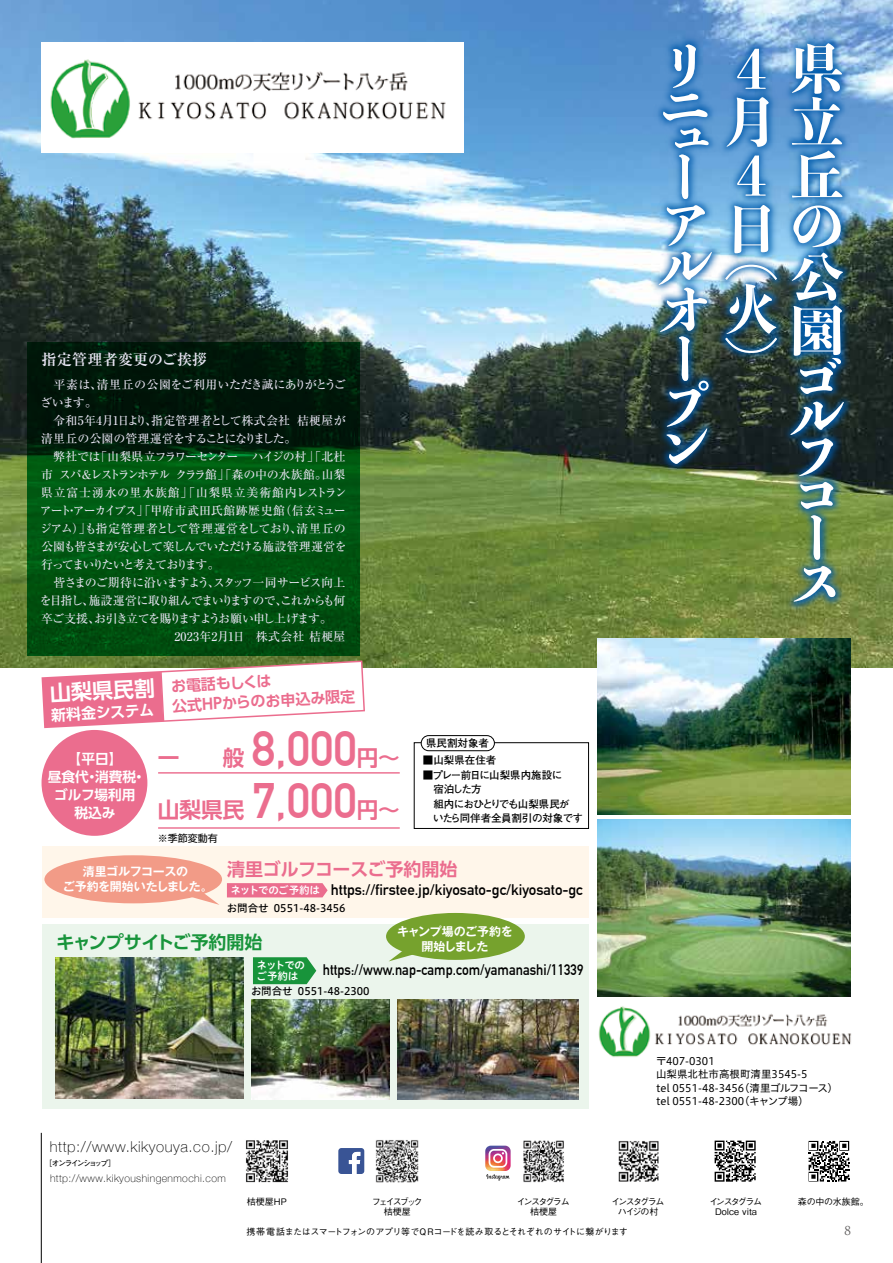
<style>
.page{position:relative;width:893px;height:1263px;background:#fff}
.page>*{position:absolute;margin:0;border:0;box-sizing:border-box;transform-origin:0 0}
.t1{font:53.4px/51.4px "P Bunkyu Md Min Std EB";color:#fff}
.t2{font:700 48.75px "DIN Alternate";color:#eb6d8e}
.t3{font:700 21.6px "UD Shin Go Pro De";color:#eb6d8e}
.t4{font:700 18px "UD Shin Go Pro De";letter-spacing:-.005em;color:#eb6d8e}
.t5{font:700 18px "UD Shin Go Pro De";letter-spacing:-.025em;color:#18943b}
.t6{font:700 15px "DIN Alternate";letter-spacing:-.005em;color:#000}
.t7{font:700 15px "DIN Alternate";letter-spacing:-.005em;color:#000;scale:.9 1}
.t8{font:700 15px "UD Shin Go Pro De";color:#eb6d8e}
.t9{font:100 15px "Helvetica Neue";letter-spacing:.04em;color:#000}
.t10{font:700 15px "Ryumin Pro";letter-spacing:.02em;color:#e7e4f2}
.t11{font:700 13.65px/18px "UD Shin Go Pro De";color:#fff;text-align:center}
.t12{font:500 12px/18px "Ryumin Pro";letter-spacing:-.055em;color:#e7e4f2}
.t13{font:500 12px/18px "Ryumin Pro";letter-spacing:-.08em;color:#e7e4f2}
.t14{font:500 12px "Ryumin Pro";letter-spacing:.02em;color:#e7e4f2}
.t15{font:500 12px/18px "Ryumin Pro";letter-spacing:-.1em;color:#e7e4f2}
.t16{font:700 12px/15px "Gothic MB101 Pro De";letter-spacing:-.035em;color:#fff;text-align:center}
.t17{font:500 12px/18px "Ryumin Pro";letter-spacing:-.095em;color:#e7e4f2}
.t18{font:500 12px "Ryumin Pro";letter-spacing:.06em;color:#e7e4f2}
.t19{font:500 12px "Ryumin Pro";letter-spacing:.01em;color:#e7e4f2}
.t20{font:12px "Trajan Pro 3";color:#595757}
.t21{font:10.5px/13.5px "Hiragino UD Sans Std W4";color:#000}
.t22{font:700 10.5px/14.4px "Futo Go B101 Pro";letter-spacing:-.055em;color:#000}
.t23{font:100 10.5px "Helvetica Neue";letter-spacing:.04em;color:#000}
.t24{font:10.5px "Hiragino UD Sans Std W5";color:#000}
.t25{font:10.5px "Hiragino UD Sans Std W6";letter-spacing:-.03em;color:#fff}
.t26{font:700 10.5px "Futo Go B101 Pro";letter-spacing:-.025em;color:#000}
.t27{font:10.5px "Hiragino UD Sans Std W4";letter-spacing:-.065em;color:#000}
.t28{font:10.05px "UD Shin Go Pro";color:#000}
.t29{font:500 9px "Gothic BBB Pro";letter-spacing:-.045em;color:#000}
.t30{font:500 9px/10.5px "Gothic BBB Pro";letter-spacing:-.155em;color:#000;text-align:center}
.t31{font:500 9px/10.5px "Gothic BBB Pro";color:#000;text-align:center}
.t32{font:500 9px/10.5px "Gothic BBB Pro";letter-spacing:-.22em;color:#000;text-align:center}
.t33{font:700 7.5px "Futo Go B101 Pro";letter-spacing:-.17em;color:#000}
.s1{font-size:21px;color:#fff}
.s2{color:#fff}
</style>
<div class="page">
<img style="left:0;top:0;width:893px;height:667px">
<svg style="left:27px;top:342px;width:333px;height:313px;background:#003f0e"></svg>
<div style="left:42px;top:847px;width:547px;height:71px;background:#fff6ea"></div>
<div style="left:42px;top:924px;width:547px;height:184px;background:#ebf5ec"></div>
<img style="left:41px;top:43px;width:422px;height:109px">
<img style="left:597px;top:995px;width:254px;height:62px">
<img style="left:601px;top:0;width:292px;height:660px">
<svg style="left:42px;top:660px;width:323px;height:68px"></svg>
<div style="left:42px;top:730px;width:105px;height:106px;background:#eb6d8e;border-radius:50%"></div>
<hr style="left:158px;top:772px;width:242px;height:1px;background:#eb6d8e">
<hr style="left:158px;top:827px;width:242px;height:2px;background:#eb6d8e">
<svg style="left:253px;top:957px;width:63px;height:27px;background:#289b49"></svg>
<svg style="left:227px;top:883px;width:101px;height:14px"></svg>
<div style="left:44px;top:855px;width:178px;height:48px;background:#f29b87;border-radius:50%"></div>
<svg style="left:190px;top:893px;width:29px;height:12px"></svg>
<img style="left:598px;top:638px;width:252px;height:176px">
<img style="left:598px;top:820px;width:252px;height:176px">
<div style="left:414px;top:742px;width:175px;height:87px;border:1px solid #000"></div>
<div style="left:421px;top:736px;width:73px;height:15px;background:#fff;border-radius:8px"></div>
<div style="left:421px;top:735px;width:74px;height:16px;border:1px solid #000;border-radius:8px"></div>
<img style="left:56px;top:958px;width:188px;height:141px">
<img style="left:251px;top:999px;width:139px;height:100px">
<img style="left:398px;top:999px;width:181px;height:100px">
<div style="left:386px;top:913px;width:139px;height:47px;background:#76a22d;border-radius:50%"></div>
<svg style="left:389px;top:949px;width:28px;height:12px"></svg>
<img style="left:245px;top:1140px;width:44px;height:43px">
<img style="left:375px;top:1140px;width:44px;height:43px">
<img style="left:523px;top:1140px;width:41px;height:43px">
<img style="left:618px;top:1141px;width:41px;height:41px">
<svg style="left:338px;top:1148px;width:26px;height:26px"></svg>
<svg style="left:485px;top:1146px;width:26px;height:35px"></svg>
<svg style="left:715px;top:1140px;width:41px;height:42px"></svg>
<hr style="left:41px;top:1133px;width:1px;height:130px;background:#000">
<svg style="left:809px;top:1141px;width:40px;height:40px"></svg>
<p class="t10" style="left:41px;top:348px;width:167px">指定管理者変更のご挨拶</p>
<p class="t12" style="left:97px;top:375px;width:251px">清里丘の公園をご利用いただき誠にありがとうご</p>
<p class="t12" style="left:40px;top:375px;width:64px">　平素は、ざいます。</p>
<p class="t14" style="left:41px;top:411px;width:251px">　令和年5 月4 1日より指定管理者として株式会社</p>
<p class="t12" style="left:145px;top:411px;width:13px">、</p>
<p class="t12" style="left:41px;top:429px;width:257px">清里丘の公園の管理運営をすることになりました。</p>
<p class="t12" style="left:252px;top:447px;width:95px">ハイジの村」「北杜</p>
<p class="t12" style="left:297px;top:411px;width:50px">桔梗屋が</p>
<p class="t15" style="left:95px;top:447px;width:145px">「山梨県立フラワーセンター</p>
<p class="t12" style="left:41px;top:447px;width:61px">　弊社では</p>
<p class="t15" style="left:59px;top:465px;width:270px">スパ&amp;レストランホテルクララ館」「森の中の水族館。</p>
<p class="t12" style="left:321px;top:465px;width:26px">山梨</p>
<p class="t12" style="left:41px;top:465px;width:13px">市</p>
<p class="t18" style="left:41px;top:483px;width:307px">県立富士湧水の里水族館」「山梨県立美術館内レストラン</p>
<p class="t12" style="left:279px;top:501px;width:68px">（信玄ミュー</p>
<p class="t19" style="left:40px;top:501px;width:247px">アートアーカイブス」「甲府市武田氏館跡歴史館</p>
<p class="t12" style="left:66px;top:501px;width:13px">・</p>
<p class="t13" style="left:40px;top:519px;width:308px">ジアム）」<br>公園も皆さまが安心して楽しんでいただける施設管理運営を行ってまいりたいと考えております。<br>　皆さまのご期待に沿いますようスタッフ一同サービス向上</p>
<p class="t17" style="left:40px;top:573px;width:307px;text-indent:168px">、<br>を目指し施設運営に取り組んでまいりますのでこれからも何</p>
<p class="t12" style="left:275px;top:591px;width:13px">、</p>
<p class="t14" style="left:85px;top:519px;width:263px">も指定管理者として管理運営をしており清里丘の</p>
<p class="t12" style="left:290px;top:519px;width:13px">、</p>
<p class="t15" style="left:94px;top:591px;width:240px;text-indent:-12px">、<br>お引き立てを賜りますようお願い申し上げます。</p>
<p class="t12" style="left:41px;top:609px;width:61px">卒ご支援、</p>
<p class="t14" style="left:174px;top:627px;width:173px">2023年月2 日1 　株式会社桔梗屋</p>
<p class="t8" style="left:49px;top:680px;width:223px;rotate:-3deg"><span class="s1">山梨県民割</span> お電話もしくは</p>
<p class="t8" style="left:51px;top:700px;width:306px;rotate:-3deg"><span class="s2">新料金システム</span> 公式HPからのお申込み限定</p>
<p class="t11" style="left:68px;top:749px;width:57px">【平日【</p>
<p class="t11" style="left:48px;top:767px;width:90px">昼食代消費税</p>
<p class="t11" style="left:54px;top:767px;width:83px">・<br>ゴルフ場利用税込み</p>
<p class="t11" style="left:132px;top:767px;width:15px">・</p>
<h3 class="t3" style="left:158px;top:740px;width:88px">一　　般</h3>
<h3 class="t3" style="left:158px;top:792px;width:88px">山梨県民</h3>
<p class="t28" style="left:158px;top:830px;width:61px">※季節変動有</p>
<h2 class="t2" style="left:252px;top:711px;width:107px">8,000</h2>
<h3 class="t3" style="left:357px;top:740px;width:45px">円~</h3>
<h2 class="t2" style="left:252px;top:763px;width:107px">7,000</h2>
<h3 class="t3" style="left:357px;top:792px;width:45px">円~</h3>
<p class="t26" style="left:426px;top:734px;width:64px">県民割対象者</p>
<p class="t26" style="left:423px;top:752px;width:75px">■山梨県在住者</p>
<p class="t22" style="left:423px;top:766px;width:162px">■プレー前日に山梨県内施設に<br>　宿泊した方<br>　組内におひとりでも山梨県民が<br>　いたら同伴者全員割引の対象です</p>
<p class="t16" style="left:63px;top:862px;width:151px">清里ゴルフコースの<br>ご予約を開始いたしました。</p>
<h3 class="t4" style="left:227px;top:854px;width:232px">清里ゴルフコースご予約開始</h3>
<p class="t6" style="left:331px;top:878px;width:253px">https://firstee j p. /kiyosato-gc/kiyosato-gc</p>
<p class="t24" style="left:274px;top:900px;width:73px">0551-48-3456</p>
<p class="t25" style="left:230px;top:882px;width:91px">ネットでのご予約は</p>
<p class="t24" style="left:227px;top:900px;width:43px">お問合せ</p>
<p class="t16" style="left:397px;top:923px;width:117px">キャンプ場のご予約を開始しました</p>
<h3 class="t5" style="left:56px;top:927px;width:207px">キャンプサイトご予約開始</h3>
<p class="t25" style="left:257px;top:957px;width:50px">ネットでの</p>
<p class="t7" style="left:323px;top:959px;width:291px">https://www.nap-camp.com/yamanashi/11339</p>
<p class="t25" style="left:257px;top:968px;width:43px">ご予約は</p>
<p class="t24" style="left:251px;top:983px;width:43px">お問合せ</p>
<p class="t24" style="left:298px;top:983px;width:73px">0551-48-2300</p>
<p class="t9" style="left:50px;top:1135px;width:184px">http://www.kikyouya.co j p. /</p>
<p class="t23" style="left:50px;top:1170px;width:177px">http://www.kikyoushingenmochi.com</p>
<p class="t33" style="left:45px;top:1157px;width:72px">［オンラインショップ[</p>
<h1 class="t1" style="left:790px;top:13px;width:53px;line-height:106.8px">県丘</h1>
<h1 class="t1" style="left:790px;top:197px;width:54px;text-align:justify">の公園ゴ</h1>
<h1 class="t1" style="left:658px;top:38px;width:39px">リ</h1>
<h1 class="t1" style="left:736px;top:41px;width:32px">4</h1>
<h1 class="t1" style="left:658px;top:79px;width:50px">ニ</h1>
<h1 class="t1" style="left:724px;top:94px;width:119px">月立</h1>
<h1 class="t1" style="left:658px;top:110px;width:52px">ュ</h1>
<h1 class="t1" style="left:658px;top:151px;width:48px;line-height:47.4px">ーア</h1>
<h1 class="t1" style="left:736px;top:148px;width:32px">4</h1>
<h1 class="t1" style="left:724px;top:201px;width:47px">日</h1>
<h1 class="t1" style="left:658px;top:238px;width:55px">ル</h1>
<h1 class="t1" style="left:724px;top:228px;width:54px">（</h1>
<h1 class="t1" style="left:658px;top:283px;width:119px;line-height:48px">オ火ー<br>プ</h1>
<h1 class="t1" style="left:724px;top:334px;width:54px">(</h1>
<h1 class="t1" style="left:790px;top:388px;width:55px">ル</h1>
<h1 class="t1" style="left:658px;top:419px;width:50px">ン</h1>
<h1 class="t1" style="left:790px;top:427px;width:44px">フ</h1>
<h1 class="t1" style="left:790px;top:467px;width:44px">コ</h1>
<h1 class="t1" style="left:790px;top:513px;width:47px;line-height:44.7px">ース</h1>
<p class="t21" style="left:656px;top:1053px;width:60px">〒407-0301</p>
<p class="t21" style="left:656px;top:1067px;width:153px">山梨県北杜市高根町清里3545-5</p>
<p class="t27" style="left:739px;top:1080px;width:101px">（清里ゴルフコース(</p>
<p class="t21" style="left:739px;top:1080px;width:71px;text-indent:-83px">tel 0551-48-3456<br>（キャンプ場(</p>
<p class="t21" style="left:656px;top:1094px;width:89px">tel 0551-48-2300</p>
<p class="t32" style="left:372px;top:1195px;width:52px">フェイスブック桔梗屋</p>
<p class="t30" style="left:517px;top:1195px;width:54px">インスタグラム桔梗屋</p>
<p class="t31" style="left:709px;top:1195px;width:54px">インスタグラム<br>Dolce vita</p>
<p class="t30" style="left:612px;top:1195px;width:54px">インスタグラムハイジの村</p>
<p class="t29" style="left:247px;top:1194px;width:41px">桔梗屋HP</p>
<p class="t29" style="left:246px;top:1225px;width:383px">携帯電話またはスマートフォンのアプリ等でQRコードを読み取るとそれぞれのサイトに繋がります</p>
<p class="t29" style="left:798px;top:1194px;width:72px">森の中の水族館。</p>
<p class="t20" style="left:844px;top:1223px;width:9px">8</p>
</div>
